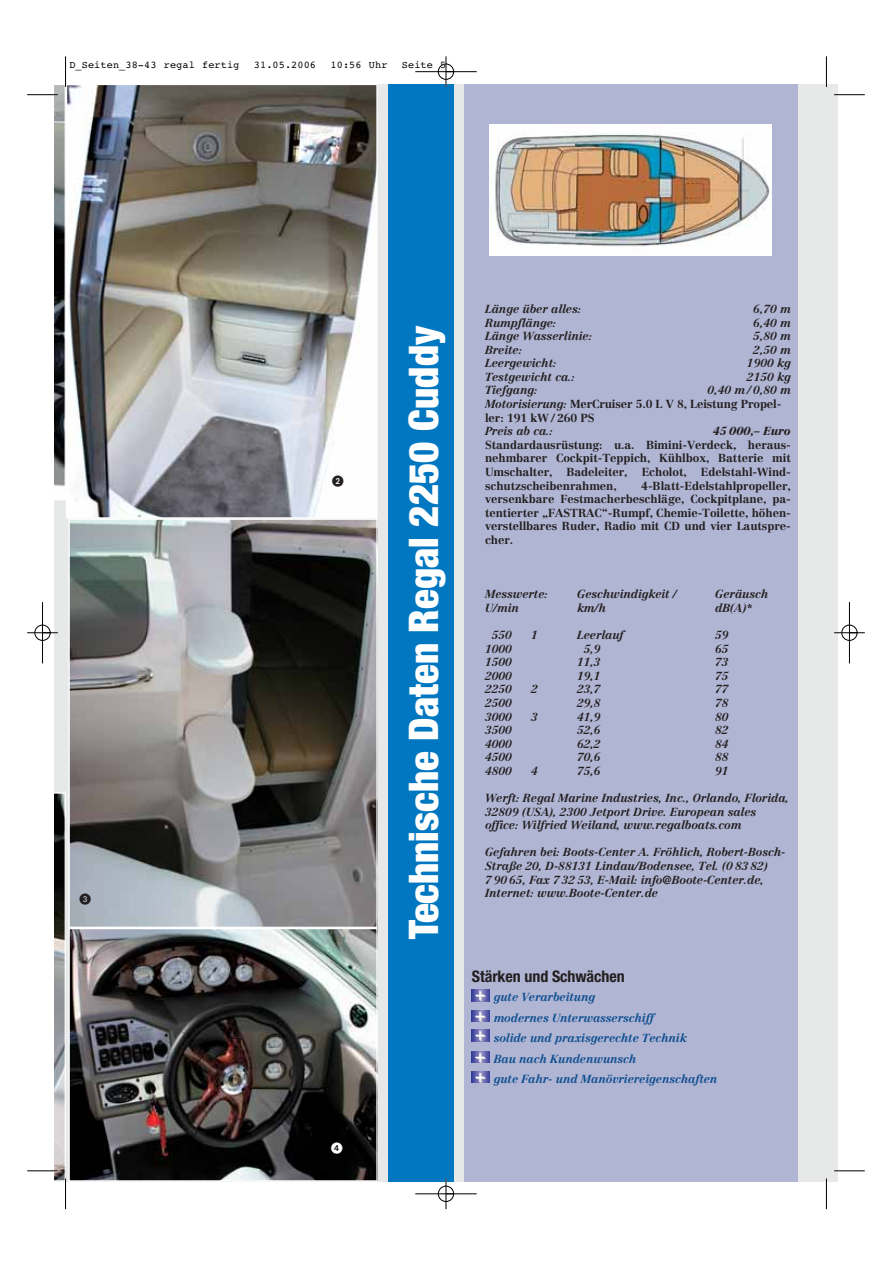
<style>
.page{position:relative;width:893px;height:1263px;background:#fff}
.page>*{position:absolute;margin:0;border:0;box-sizing:border-box;transform-origin:0 0}
.t1{font:900 condensed 40.95px "Helvetica Neue";color:#fff}
.t2{font:17.85px/20.1px "Helvetica";color:#fff;text-align:justify}
.t3{font:700 condensed 16.05px "Helvetica Neue";letter-spacing:-.005em;color:#231f20}
.t4{font:italic 700 11.55px/13.6px "Centennial";letter-spacing:-.005em;color:#231f20}
.t5{font:700 11.55px/13.6px "Centennial";letter-spacing:-.005em;color:#231f20;text-align:justify}
.t6{font:italic 700 11.55px/20.4px "Centennial";letter-spacing:-.005em;color:#0e4e90}
.t7{font:italic 900 11.55px "Centennial";letter-spacing:-.005em;color:#231f20}
.t8{font:10.2px "Courier";letter-spacing:.01em;color:#000}
.s1{font-style:italic}
</style>
<div class="page">
<div style="left:446px;top:84px;width:391px;height:1098px;background:#e7e8e8"></div>
<div style="left:464px;top:84px;width:334px;height:1098px;background:#b0b5d3"></div>
<div style="left:54px;top:84px;width:374px;height:1098px;background:#e7e8e8"></div>
<img style="left:489px;top:124px;width:282px;height:131px">
<svg style="left:54px;top:792px;width:12px;height:390px;background:#828384"></svg>
<img style="left:68px;top:86px;width:307px;height:431px">
<div style="left:66px;top:84px;width:311px;height:435px;border:1px solid #fff"></div>
<img style="left:70px;top:521px;width:305px;height:405px">
<div style="left:68px;top:519px;width:309px;height:409px;border:1px solid #fff"></div>
<svg style="left:54px;top:84px;width:12px;height:416px;background:#5f6263"></svg>
<div style="left:388px;top:84px;width:66px;height:1098px;background:#0077c0"></div>
<img style="left:70px;top:930px;width:305px;height:250px">
<div style="left:68px;top:928px;width:309px;height:254px;border:1px solid #fff"></div>
<svg style="left:472px;top:990px;width:17px;height:11px"></svg>
<svg style="left:472px;top:1011px;width:17px;height:11px"></svg>
<svg style="left:472px;top:1030px;width:17px;height:11px"></svg>
<svg style="left:472px;top:1071px;width:17px;height:12px"></svg>
<svg style="left:472px;top:1051px;width:17px;height:11px"></svg>
<hr style="left:65px;top:56px;width:1px;height:31px;background:#000">
<hr style="left:27px;top:94px;width:31px;height:1px;background:#000">
<hr style="left:826px;top:56px;width:1px;height:31px;background:#000">
<hr style="left:834px;top:94px;width:30px;height:1px;background:#000">
<hr style="left:65px;top:1179px;width:1px;height:30px;background:#000">
<hr style="left:27px;top:1171px;width:31px;height:1px;background:#000">
<hr style="left:826px;top:1179px;width:1px;height:30px;background:#000">
<hr style="left:834px;top:1171px;width:30px;height:1px;background:#000">
<hr style="left:27px;top:632px;width:31px;height:1px;background:#fff">
<hr style="left:834px;top:632px;width:30px;height:1px;background:#fff">
<hr style="left:415px;top:71px;width:61px;height:1px;background:#000">
<hr style="left:415px;top:1194px;width:61px;height:1px;background:#000">
<hr style="left:42px;top:602px;width:1px;height:61px;background:#000">
<hr style="left:849px;top:602px;width:1px;height:61px;background:#000">
<hr style="left:445px;top:56px;width:1px;height:31px;background:#000">
<hr style="left:445px;top:1178px;width:1px;height:31px;background:#000">
<hr style="left:27px;top:633px;width:31px;height:1px;background:#000">
<hr style="left:834px;top:633px;width:30px;height:1px;background:#000">
<div style="left:438px;top:64px;width:16px;height:16px;border:1px solid #000;border-radius:50%"></div>
<div style="left:438px;top:1186px;width:16px;height:16px;border:1px solid #000;border-radius:50%"></div>
<div style="left:35px;top:625px;width:15px;height:16px;border:1px solid #000;border-radius:50%"></div>
<div style="left:841px;top:625px;width:16px;height:16px;border:1px solid #000;border-radius:50%"></div>
<svg style="left:332px;top:475px;width:11px;height:11px"></svg>
<svg style="left:80px;top:893px;width:11px;height:12px"></svg>
<svg style="left:331px;top:1142px;width:11px;height:11px"></svg>
<p class="t8" style="left:69px;top:61px;width:171px">D_Seiten_38-43 regal fertig</p>
<p class="t8" style="left:254px;top:61px;width:64px">31.05.2006</p>
<p class="t8" style="left:330px;top:61px;width:58px">10:56 Uhr</p>
<p class="t8" style="left:402px;top:61px;width:46px">Seite 5</p>
<h1 class="t1" style="left:409px;top:939px;width:615px;rotate:-90deg">Technische Daten Regal 2250 Cuddy</h1>
<p class="t4" style="left:485px;top:303px;width:98px">Länge über alles:</p>
<p class="t4" style="left:753px;top:303px;width:39px">6,70 m</p>
<p class="t4" style="left:485px;top:317px;width:73px">Rumpflänge:</p>
<p class="t4" style="left:753px;top:317px;width:39px">6,40 m</p>
<p class="t4" style="left:485px;top:330px;width:109px">Länge Wasserlinie:</p>
<p class="t4" style="left:753px;top:330px;width:39px">5,80 m</p>
<p class="t4" style="left:485px;top:344px;width:39px">Breite:</p>
<p class="t4" style="left:753px;top:344px;width:39px">2,50 m</p>
<p class="t4" style="left:485px;top:357px;width:73px">Leergewicht:</p>
<p class="t4" style="left:747px;top:357px;width:45px">1900 kg</p>
<p class="t4" style="left:485px;top:371px;width:91px">Testgewicht ca.:</p>
<p class="t4" style="left:747px;top:371px;width:45px">2150 kg</p>
<p class="t4" style="left:485px;top:385px;width:54px">Tiefgang:</p>
<p class="t5" style="left:485px;top:385px;width:307px;text-align:left;text-indent:222px"><span class="s1">0,40 m / 0,80 m<br>Motorisierung:</span> MerCruiser 5.0 L V 8, Leistung Propel&shy;ler: 191 kW / 260 PS</p>
<p class="t4" style="left:485px;top:425px;width:69px">Preis ab ca.:</p>
<p class="t7" style="left:712px;top:426px;width:80px">45 000,– Euro</p>
<p class="t5" style="left:485px;top:439px;width:307px">Standardausrüstung: u.a. Bimini-Verdeck, heraus&shy;nehmbarer Cockpit-Teppich, Kühlbox, Batterie mit Umschalter, Badeleiter, Echolot, Edelstahl-Wind&shy;schutzscheibenrahmen,</p>
<p class="t5" style="left:485px;top:480px;width:307px;text-indent:156px">4-Blatt-Edelstahlpropeller, versenkbare Festmacherbeschläge, Cockpitplane, pa&shy;tentierter „FASTRAC“-Rumpf, Chemie-Toilette, höhen&shy;verstellbares Ruder, Radio mit CD und vier Lautspre&shy;cher.</p>
<p class="t4" style="left:485px;top:588px;width:64px">Messwerte:</p>
<p class="t4" style="left:577px;top:588px;width:102px">Geschwindigkeit /</p>
<p class="t4" style="left:715px;top:588px;width:54px">Geräusch</p>
<p class="t4" style="left:485px;top:602px;width:36px">U/min</p>
<p class="t4" style="left:577px;top:602px;width:30px">km/h</p>
<p class="t4" style="left:715px;top:602px;width:38px">dB(A)*</p>
<p class="t4" style="left:491px;top:629px;width:22px">550</p>
<p class="t4" style="left:531px;top:629px;width:8px">1</p>
<p class="t4" style="left:577px;top:629px;width:48px">Leerlauf</p>
<p class="t4" style="left:715px;top:629px;width:15px">59</p>
<p class="t4" style="left:485px;top:643px;width:29px">1000</p>
<p class="t4" style="left:584px;top:643px;width:18px">5,9</p>
<p class="t4" style="left:715px;top:643px;width:15px">65</p>
<p class="t4" style="left:485px;top:656px;width:29px">1500</p>
<p class="t4" style="left:577px;top:656px;width:25px">11,3</p>
<p class="t4" style="left:715px;top:656px;width:15px">73</p>
<p class="t4" style="left:485px;top:670px;width:29px">2000</p>
<p class="t4" style="left:577px;top:670px;width:25px">19,1</p>
<p class="t4" style="left:715px;top:670px;width:15px">75</p>
<p class="t4" style="left:485px;top:683px;width:29px">2250</p>
<p class="t4" style="left:531px;top:683px;width:8px">2</p>
<p class="t4" style="left:577px;top:683px;width:25px">23,7</p>
<p class="t4" style="left:715px;top:683px;width:15px">77</p>
<p class="t4" style="left:485px;top:697px;width:29px">2500</p>
<p class="t4" style="left:577px;top:697px;width:25px">29,8</p>
<p class="t4" style="left:715px;top:697px;width:15px">78</p>
<p class="t4" style="left:485px;top:711px;width:29px">3000</p>
<p class="t4" style="left:531px;top:711px;width:8px">3</p>
<p class="t4" style="left:577px;top:711px;width:25px">41,9</p>
<p class="t4" style="left:715px;top:711px;width:15px">80</p>
<p class="t4" style="left:485px;top:724px;width:29px">3500</p>
<p class="t4" style="left:577px;top:724px;width:25px">52,6</p>
<p class="t4" style="left:715px;top:724px;width:15px">82</p>
<p class="t4" style="left:485px;top:738px;width:29px">4000</p>
<p class="t4" style="left:577px;top:738px;width:25px">62,2</p>
<p class="t4" style="left:715px;top:738px;width:15px">84</p>
<p class="t4" style="left:485px;top:751px;width:29px">4500</p>
<p class="t4" style="left:577px;top:751px;width:25px">70,6</p>
<p class="t4" style="left:715px;top:751px;width:15px">88</p>
<p class="t4" style="left:485px;top:765px;width:29px">4800</p>
<p class="t4" style="left:531px;top:765px;width:8px">4</p>
<p class="t4" style="left:577px;top:765px;width:25px">75,6</p>
<p class="t4" style="left:715px;top:765px;width:15px">91</p>
<p class="t4" style="left:485px;top:792px;width:305px">Werft: Regal Marine Industries, Inc., Orlando, Florida,<br>32809 (USA), 2300 Jetport Drive. European sales office: Wilfried Weiland, www.regalboats.com</p>
<p class="t4" style="left:485px;top:846px;width:302px">Gefahren bei: Boots-Center A. Fröhlich, Robert-Bosch-Straße 20, D-88131 Lindau/Bodensee, Tel. (0 83 82)<br>7 90 65, Fax 7 32 53, E-Mail: info@Boote-Center.de, Internet: www.Boote-Center.de</p>
<h3 class="t3" style="left:472px;top:971px;width:154px">Stärken und Schwächen</h3>
<p class="t6" style="left:493px;top:988px;width:225px">gute Verarbeitung<br>modernes Unterwasserschiff<br>solide und praxisgerechte Technik<br>Bau nach Kundenwunsch<br>gute Fahr- und Manövriereigenschaften</p>
<h2 class="t2" style="left:475px;top:986px;width:12px">+ + +</h2>
<h2 class="t2" style="left:475px;top:1067px;width:12px">+</h2>
<h2 class="t2" style="left:475px;top:1047px;width:12px">+</h2>
</div>
